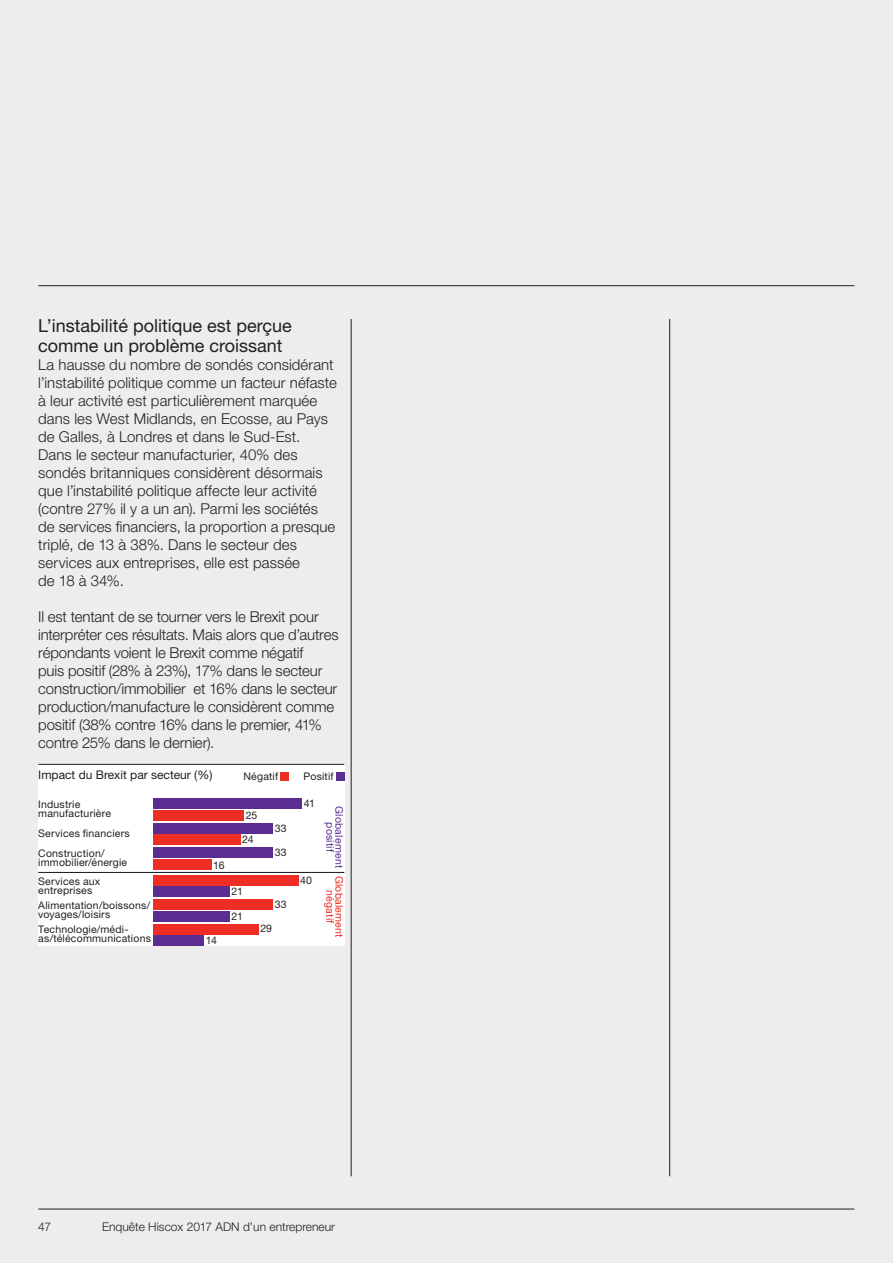
<style>
.page{position:relative;width:893px;height:1263px;background:#ededee}
.page>*{position:absolute;margin:0;border:0;box-sizing:border-box;transform-origin:0 0}
.t1{font:18px/20.5px "Helvetica Neue LT Std";color:#231f20}
.t2{font:300 15px/18px "Helvetica Neue LT Std";color:#231f20}
.t3{font:300 12px "Helvetica Neue LT Std";color:#231f20}
.t4{font:12px "Helvetica Neue LT Std";color:#231f20}
.t5{font:10.5px/9px "Helvetica Neue LT Std";letter-spacing:.02em;color:#231f20}
.t6{font:10.5px/9px "Helvetica Neue LT Std";letter-spacing:.02em;color:#5c2d91;text-align:center}
.t7{font:10.5px/9px "Helvetica Neue LT Std";letter-spacing:.015em;color:#ee2d24;text-align:center}
</style>
<div class="page">
<hr style="left:669px;top:319px;width:1px;height:857px;background:#231f20">
<hr style="left:351px;top:319px;width:1px;height:857px;background:#231f20">
<hr style="left:38px;top:285px;width:816px;height:1px;background:#231f20">
<div style="left:38px;top:765px;width:306px;height:181px;background:#fff"></div>
<div style="left:153px;top:859px;width:58px;height:11px;background:#ee2d24"></div>
<div style="left:153px;top:847px;width:120px;height:11px;background:#5c2d91"></div>
<div style="left:153px;top:835px;width:87px;height:10px;background:#ee2d24"></div>
<div style="left:153px;top:823px;width:120px;height:11px;background:#5c2d91"></div>
<div style="left:153px;top:810px;width:91px;height:11px;background:#ee2d24"></div>
<div style="left:153px;top:798px;width:149px;height:11px;background:#5c2d91"></div>
<div style="left:153px;top:935px;width:51px;height:11px;background:#5c2d91"></div>
<div style="left:153px;top:924px;width:105px;height:10px;background:#ee2d24"></div>
<div style="left:153px;top:911px;width:76px;height:11px;background:#5c2d91"></div>
<div style="left:153px;top:899px;width:120px;height:11px;background:#ee2d24"></div>
<div style="left:153px;top:887px;width:76px;height:10px;background:#5c2d91"></div>
<div style="left:153px;top:875px;width:145px;height:10px;background:#ee2d24"></div>
<hr style="left:38px;top:872px;width:306px;height:1px;background:#121617">
<div style="left:280px;top:772px;width:9px;height:9px;background:#ee2d24"></div>
<div style="left:336px;top:772px;width:8px;height:9px;background:#5c2d91"></div>
<hr style="left:38px;top:764px;width:306px;height:1px;background:#231f20">
<hr style="left:38px;top:1209px;width:816px;height:1px;background:#231f20">
<p class="t1" style="left:38px;top:317px;width:255px">L’instabilité politique est perçue comme un problème croissant</p>
<p class="t2" style="left:38px;top:357px;width:300px">La hausse du nombre de sondés considérant l’instabilité politique comme un facteur néfaste à leur activité est particulièrement marquée dans les West Midlands, en Ecosse, au Pays de Galles, à Londres et dans le Sud-Est.<br>Dans le secteur manufacturier, 40% des sondés britanniques considèrent désormais que l’instabilité politique affecte leur activité (contre 27% il y a un an). Parmi les sociétés de services financiers, la proportion a presque triplé, de 13 à 38%. Dans le secteur des services aux entreprises, elle est passée<br>de 18 à 34%.</p>
<p class="t2" style="left:38px;top:609px;width:302px">Il est tentant de se tourner vers le Brexit pour interpréter ces résultats. Mais alors que d’autres répondants voient le Brexit comme négatif<br>puis positif (28% à 23%), 17% dans le secteur construction/immobilier et 16% dans le secteur production/manufacture le considèrent comme positif (38% contre 16% dans le premier, 41% contre 25% dans le dernier).</p>
<p class="t4" style="left:38px;top:771px;width:176px">Impact du Brexit par secteur (%)</p>
<p class="t5" style="left:243px;top:773px;width:36px">Négatif</p>
<p class="t5" style="left:304px;top:773px;width:32px">Positif</p>
<p class="t5" style="left:38px;top:801px;width:74px">Industrie manufacturière</p>
<p class="t5" style="left:304px;top:800px;width:13px">41</p>
<p class="t5" style="left:246px;top:811px;width:13px">25</p>
<p class="t5" style="left:38px;top:824px;width:93px;line-height:20.1px">Services financiers<br>Construction/</p>
<p class="t5" style="left:38px;top:854px;width:91px;line-height:18.6px">immobilier/énergie<br>Services aux</p>
<p class="t5" style="left:38px;top:886px;width:56px">entreprises</p>
<p class="t5" style="left:38px;top:902px;width:113px">Alimentation/boissons/ voyages/loisirs</p>
<p class="t5" style="left:38px;top:926px;width:114px">Technologie/médi&shy;as/télécommunications</p>
<p class="t5" style="left:213px;top:862px;width:13px">16</p>
<p class="t5" style="left:242px;top:836px;width:13px">24</p>
<p class="t5" style="left:231px;top:888px;width:13px">21</p>
<p class="t5" style="left:231px;top:912px;width:13px">21</p>
<p class="t5" style="left:275px;top:824px;width:13px">33</p>
<p class="t5" style="left:275px;top:849px;width:13px">33</p>
<p class="t5" style="left:275px;top:901px;width:13px">33</p>
<p class="t5" style="left:206px;top:937px;width:13px">14</p>
<p class="t5" style="left:260px;top:925px;width:13px">29</p>
<p class="t5" style="left:300px;top:876px;width:13px">40</p>
<p class="t6" style="left:343px;top:806px;width:63px;rotate:90deg">Globalement positif</p>
<p class="t7" style="left:343px;top:876px;width:63px;rotate:90deg">Globalement négatif</p>
<p class="t3" style="left:38px;top:1222px;width:14px">47</p>
<p class="t3" style="left:102px;top:1222px;width:234px">Enquête Hiscox 2017 ADN d’un entrepreneur</p>
</div>
